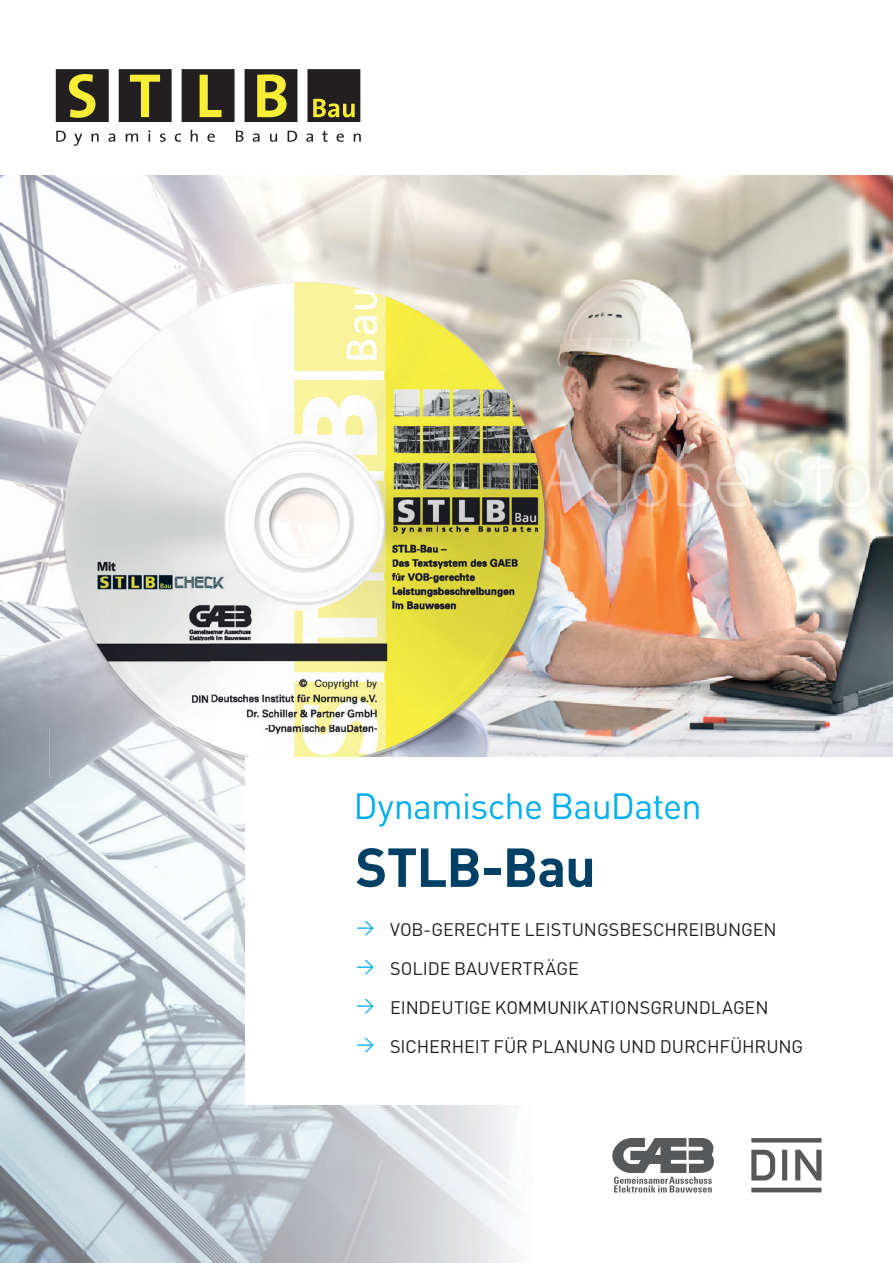
<style>
.page{position:relative;width:893px;height:1263px;background:#fff}
.page>*{position:absolute;margin:0;border:0;box-sizing:border-box;transform-origin:0 0}
.t1{font:700 54px "DIN";letter-spacing:-.02em;color:#004064}
.t2{font:36px "DIN";letter-spacing:-.02em;color:#00aeef}
.t3{font:18px/39px "DIN";letter-spacing:-.005em;color:#231f20}
</style>
<div class="page">
<img style="left:537px;top:175px;width:356px;height:582px">
<img style="left:54px;top:778px;width:462px;height:485px">
<img style="left:0;top:175px;width:210px;height:103px">
<img style="left:0;top:486px;width:54px;height:777px">
<img style="left:0;top:278px;width:50px;height:208px">
<img style="left:210px;top:268px;width:349px;height:489px">
<img style="left:50px;top:268px;width:160px;height:459px">
<img style="left:50px;top:727px;width:487px;height:51px">
<div style="left:246px;top:758px;width:647px;height:347px;background:#fff"></div>
<svg style="left:56px;top:69px;width:53px;height:53px;background:#524d26"></svg>
<svg style="left:119px;top:69px;width:53px;height:53px;background:#4a4525"></svg>
<svg style="left:182px;top:69px;width:53px;height:53px;background:#464225"></svg>
<svg style="left:245px;top:69px;width:52px;height:53px;background:#676127"></svg>
<svg style="left:307px;top:69px;width:53px;height:53px;background:#413c25"></svg>
<svg style="left:56px;top:130px;width:305px;height:16px"></svg>
<svg style="left:612px;top:1138px;width:102px;height:54px"></svg>
<svg style="left:751px;top:1138px;width:70px;height:54px"></svg>
<h2 class="t2" style="left:353px;top:783px;width:350px">Dynamische BauDaten</h2>
<h1 class="t1" style="left:355px;top:832px;width:242px">STLB-Bau</h1>
<p class="t3" style="left:356px;top:909px;width:449px"><sup>&gt;</sup> VOB-GERECHTE LEISTUNGSBESCHREIBUNGEN<br><sup>&gt;</sup> SOLIDE BAUVERTRÄGE<br><sup>&gt;</sup> EINDEUTIGE KOMMUNIKATIONSGRUNDLAGEN<br><sup>&gt;</sup> SICHERHEIT FÜR PLANUNG UND DURCHFÜHRUNG</p>
</div>
